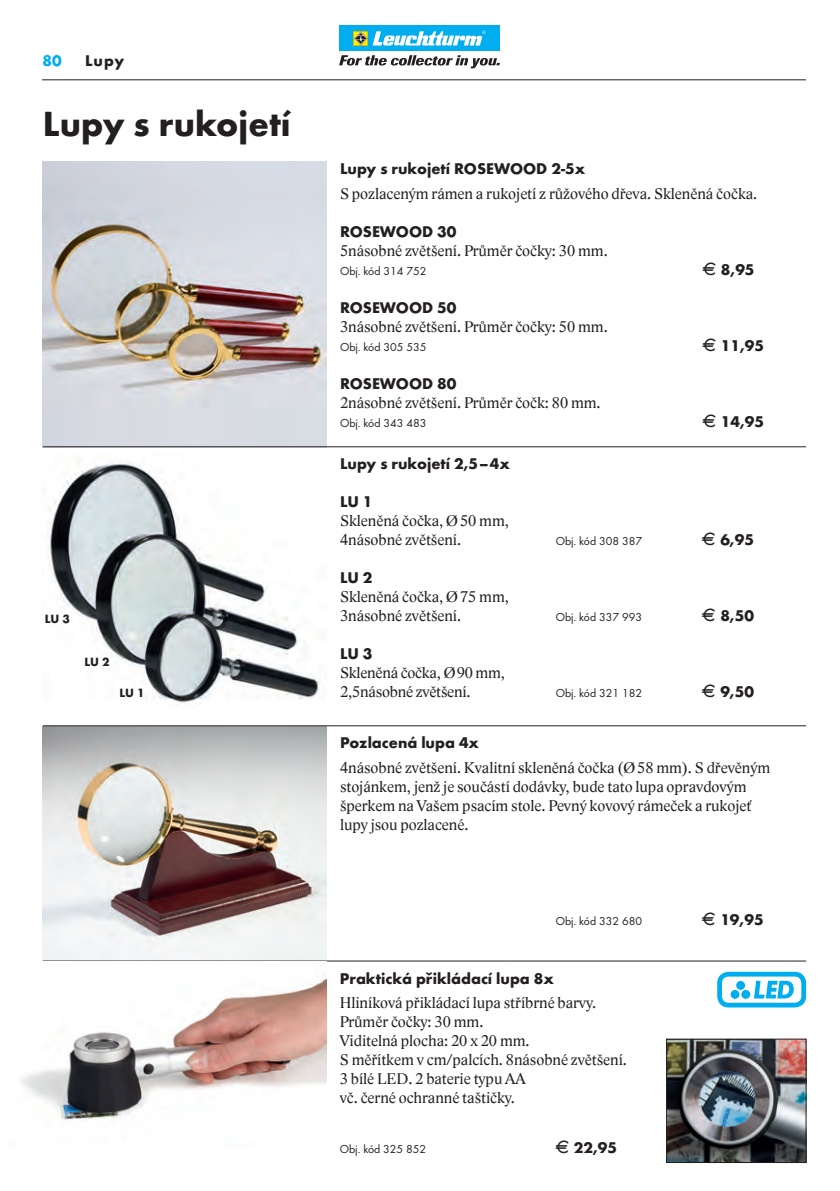
<style>
.page{position:relative;width:840px;height:1191px;background:#fff}
.page>*{position:absolute;margin:0;border:0;box-sizing:border-box;transform-origin:0 0}
.t1{font:700 36px "Futura";color:#231f20}
.t2{font:16px/19px "Lido STFCE";color:#231f20}
.t3{font:700 16px "Futura";color:#231f20}
.t4{font:700 16px "Futura";color:#00aeef}
.t5{font:700 12.4px "Futura";color:#231f20}
.t6{font:12px "Futura Boo";color:#231f20}
.s1{font-family:"Euro font";font-weight:400}
</style>
<div class="page">
<div style="left:339px;top:26px;width:160px;height:25px;background:#00aeef"></div>
<svg style="left:353px;top:31px;width:132px;height:15px"></svg>
<svg style="left:339px;top:55px;width:160px;height:13px"></svg>
<hr style="left:42px;top:79px;width:763px;height:1px;background:#231f20">
<img style="left:43px;top:162px;width:283px;height:284px">
<img style="left:43px;top:726px;width:283px;height:234px">
<img style="left:48px;top:461px;width:276px;height:242px">
<hr style="left:43px;top:446px;width:762px;height:1px;background:#231f20">
<hr style="left:43px;top:725px;width:762px;height:1px;background:#231f20">
<hr style="left:43px;top:960px;width:762px;height:1px;background:#231f20">
<div style="left:716px;top:971px;width:89px;height:36px;border:5px solid #00aeef;border-radius:9px"></div>
<svg style="left:754px;top:980px;width:39px;height:18px"></svg>
<div style="left:741px;top:990px;width:8px;height:8px;background:#00aeef;border-radius:50%"></div>
<div style="left:730px;top:990px;width:9px;height:8px;background:#00aeef;border-radius:50%"></div>
<svg style="left:735px;top:981px;width:9px;height:8px"></svg>
<img style="left:668px;top:1041px;width:135px;height:119px">
<div style="left:666px;top:1039px;width:139px;height:123px;border:1px solid #231f20"></div>
<img style="left:21px;top:972px;width:305px;height:149px">
<p class="t4" style="left:42px;top:51px;width:21px">80</p>
<p class="t3" style="left:85px;top:51px;width:41px">lupy</p>
<h1 class="t1" style="left:43px;top:101px;width:249px">lupy s rukojetí</h1>
<p class="t5" style="left:45px;top:610px;width:27px">lu 3</p>
<p class="t5" style="left:84px;top:653px;width:27px">lu 2</p>
<p class="t5" style="left:119px;top:685px;width:27px">lu 1</p>
<p class="t3" style="left:340px;top:159px;width:246px">lupy s rukojetí roseWood 2-5x</p>
<p class="t2" style="left:340px;top:184px;width:418px">S pozlaceným rámen a rukojetí z růžového dřeva. Skleněná čočka.</p>
<p class="t3" style="left:340px;top:221px;width:118px">roseWood 30</p>
<p class="t2" style="left:340px;top:241px;width:269px">5násobné zvětšení. Průměr čočky: 30 mm.</p>
<p class="t6" style="left:340px;top:264px;width:88px">OBJ. KÓD 314 752</p>
<p class="t3" style="left:702px;top:259px;width:54px"><span class="s1">A</span> 8,95</p>
<p class="t3" style="left:340px;top:297px;width:118px">roseWood 50</p>
<p class="t2" style="left:340px;top:317px;width:269px">3násobné zvětšení. Průměr čočky: 50 mm.</p>
<p class="t6" style="left:340px;top:340px;width:88px">OBJ. KÓD 305 535</p>
<p class="t3" style="left:702px;top:335px;width:63px"><span class="s1">A</span> 11,95</p>
<p class="t3" style="left:340px;top:373px;width:118px">roseWood 80</p>
<p class="t2" style="left:340px;top:393px;width:262px">2násobné zvětšení. Průměr čočk: 80 mm.</p>
<p class="t6" style="left:340px;top:416px;width:88px">OBJ. KÓD 343 483</p>
<p class="t3" style="left:702px;top:411px;width:63px"><span class="s1">A</span> 14,95</p>
<p class="t3" style="left:340px;top:454px;width:171px">lupy s rukojetí 2,5–4x</p>
<p class="t3" style="left:340px;top:492px;width:34px">lu 1</p>
<p class="t2" style="left:340px;top:511px;width:170px">Skleněná čočka, Ø 50 mm,<br>4násobné zvětšení.</p>
<p class="t3" style="left:340px;top:568px;width:34px">lu 2</p>
<p class="t2" style="left:340px;top:587px;width:170px">Skleněná čočka, Ø 75 mm,<br>3násobné zvětšení.</p>
<p class="t3" style="left:340px;top:644px;width:34px">lu 3</p>
<p class="t2" style="left:340px;top:663px;width:166px">Skleněná čočka, Ø 90 mm,<br>2,5násobné zvětšení.</p>
<p class="t6" style="left:555px;top:534px;width:88px">OBJ. KÓD 308 387</p>
<p class="t3" style="left:701px;top:530px;width:54px"><span class="s1">A</span> 6,95</p>
<p class="t6" style="left:555px;top:610px;width:88px">OBJ. KÓD 337 993</p>
<p class="t3" style="left:701px;top:606px;width:54px"><span class="s1">A</span> 8,50</p>
<p class="t6" style="left:555px;top:686px;width:88px">OBJ. KÓD 321 182</p>
<p class="t3" style="left:701px;top:682px;width:54px"><span class="s1">A</span> 9,50</p>
<p class="t3" style="left:340px;top:733px;width:140px">Pozlacená lupa 4x</p>
<p class="t2" style="left:340px;top:758px;width:431px">4násobné zvětšení. Kvalitní skleněná čočka (Ø 58 mm). S dřevěným stojánkem, jenž je součástí dodávky, bude tato lupa opravdovým šperkem na Vašem psacím stole. Pevný kovový rámeček a rukojeť lupy jsou pozlacené.</p>
<p class="t6" style="left:555px;top:914px;width:88px">OBJ. KÓD 332 680</p>
<p class="t3" style="left:701px;top:909px;width:63px"><span class="s1">A</span> 19,95</p>
<p class="t3" style="left:339px;top:968px;width:216px">Praktická přikládací lupa 8x</p>
<p class="t2" style="left:339px;top:993px;width:288px">Hliníková přikládací lupa stříbrné barvy.<br>Průměr čočky: 30 mm.<br>Viditelná plocha: 20 x 20 mm.<br>S měřítkem v cm/palcích. 8násobné zvětšení.<br>3 bílé LED. 2 baterie typu AA<br>vč. černé ochranné taštičky.</p>
<p class="t6" style="left:339px;top:1142px;width:88px">OBJ. KÓD 325 852</p>
<p class="t3" style="left:555px;top:1137px;width:63px"><span class="s1">A</span> 22,95</p>
</div>
